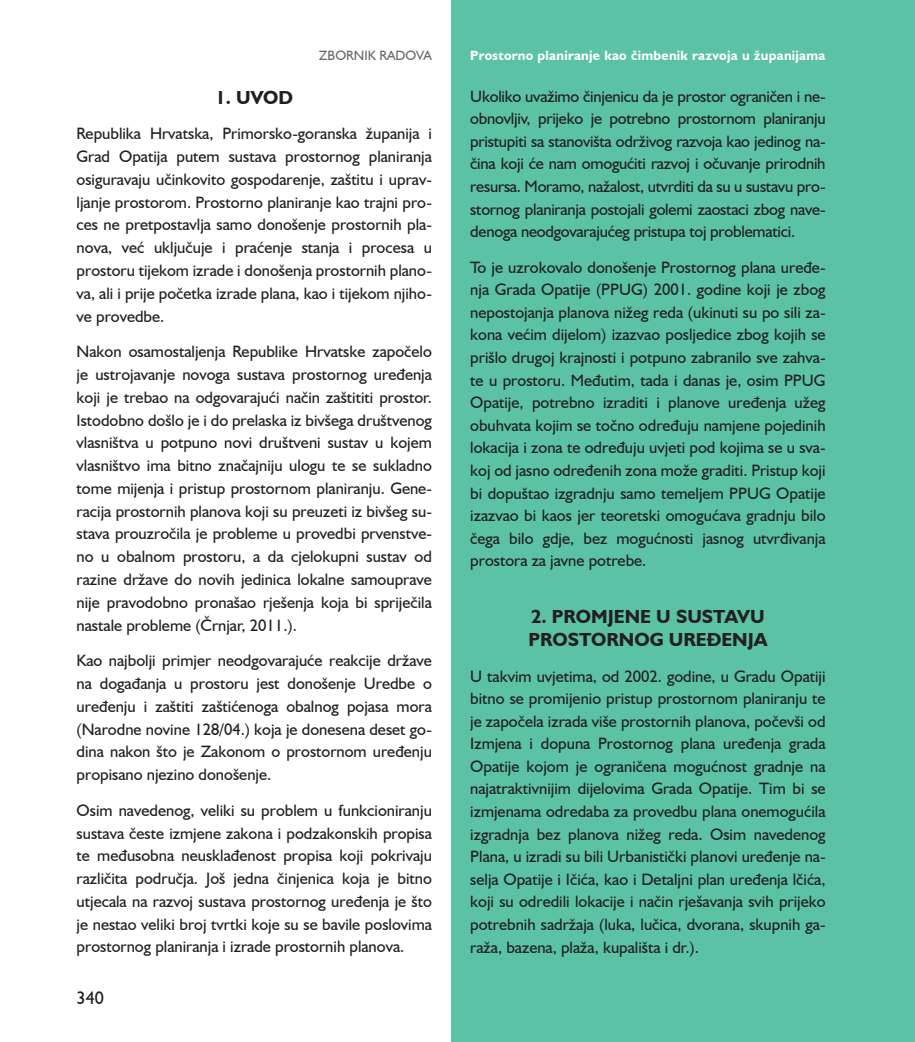
<style>
.page{position:relative;width:915px;height:1042px;background:#fff}
.page>*{position:absolute;margin:0;border:0;box-sizing:border-box;transform-origin:0 0}
.t1{font:700 18.9px/22.8px "Humanist 521 BT";color:#231f20}
.t2{font:18px "Humanist 521 BT";color:#231f20}
.t3{font:16.5px/22.8px "Humanist 521 BT";color:#231f20;text-align:justify}
.t4{font:700 13.5px "Humanist 521 BT";letter-spacing:.02em;color:#fff}
.t5{font:13.5px "Humanist 521 BT";color:#69696c}
</style>
<div class="page">
<div style="left:451px;top:0;width:463px;height:1042px;background:#5bc2a5"></div>
<hr style="left:914px;top:0;width:1px;height:1042px;background:#5bc2a5">
<p class="t5" style="left:319px;top:47px;width:114px">ZBORNIK RADOVA</p>
<p class="t4" style="left:470px;top:47px;width:357px">Prostorno planiranje kao čimbenik razvoja u županijama</p>
<p class="t1" style="left:215px;top:85px;width:79px">1. UVOD</p>
<p class="t3" style="left:77px;top:122px;width:357px">Republika Hrvatska, Primorsko-goranska županija i Grad Opatija putem sustava prostornog planiranja osiguravaju učinkovito gospodarenje, zaštitu i uprav&shy;ljanje prostorom. Prostorno planiranje kao trajni pro&shy;ces ne pretpostavlja samo donošenje prostornih pla&shy;nova, već uključuje i praćenje stanja i procesa u prostoru tijekom izrade i donošenja prostornih plano&shy;va, ali i prije početka izrade plana, kao i tijekom njiho&shy;ve provedbe.</p>
<p class="t3" style="left:77px;top:340px;width:357px">Nakon osamostaljenja Republike Hrvatske započelo je ustrojavanje novoga sustava prostornog uređenja koji je trebao na odgovarajući način zaštititi prostor.<br>Istodobno došlo je i do prelaska iz bivšega društvenog vlasništva u potpuno novi društveni sustav u kojem vlasništvo ima bitno značajniju ulogu te se sukladno tome mijenja i pristup prostornom planiranju. Gene&shy;racija prostornih planova koji su preuzeti iz bivšeg su&shy;stava prouzročila je probleme u provedbi prvenstve&shy;no u obalnom prostoru, a da cjelokupni sustav od razine države do novih jedinica lokalne samouprave nije pravodobno pronašao rješenja koja bi spriječila nastale probleme (Črnjar, 2011.).</p>
<p class="t3" style="left:77px;top:649px;width:357px">Kao najbolji primjer neodgovarajuće reakcije države na događanja u prostoru jest donošenje Uredbe o uređenju i zaštiti zaštićenoga obalnog pojasa mora (Narodne novine 128/04.) koja je donesena deset go&shy;dina nakon što je Zakonom o prostornom uređenju propisano njezino donošenje.</p>
<p class="t3" style="left:77px;top:798px;width:357px">Osim navedenog, veliki su problem u funkcioniranju sustava česte izmjene zakona i podzakonskih propisa te međusobna neusklađenost propisa koji pokrivaju različita područja. Još jedna činjenica koja je bitno utjecala na razvoj sustava prostornog uređenja je što je nestao veliki broj tvrtki koje su se bavile poslovima prostornog planiranja i izrade prostornih planova.</p>
<p class="t2" style="left:77px;top:986px;width:29px">340</p>
<p class="t3" style="left:470px;top:84px;width:357px">Ukoliko uvažimo činjenicu da je prostor ograničen i ne&shy;obnovljiv, prijeko je potrebno prostornom planiranju pristupiti sa stanovišta održivog razvoja kao jedinog na&shy;čina koji će nam omogućiti razvoj i očuvanje prirodnih resursa. Moramo, nažalost, utvrditi da su u sustavu pro&shy;stornog planiranja postojali golemi zaostaci zbog nave&shy;denoga neodgovarajućeg pristupa toj problematici.</p>
<p class="t3" style="left:470px;top:255px;width:357px">To je uzrokovalo donošenje Prostornog plana uređe&shy;nja Grada Opatije (PPUG) 2001. godine koji je zbog nepostojanja planova nižeg reda (ukinuti su po sili za&shy;kona većim dijelom) izazvao posljedice zbog kojih se prišlo drugoj krajnosti i potpuno zabranilo sve zahva&shy;te u prostoru. Međutim, tada i danas je, osim PPUG Opatije, potrebno izraditi i planove uređenja užeg obuhvata kojim se točno određuju namjene pojedinih lokacija i zona te određuju uvjeti pod kojima se u sva&shy;koj od jasno određenih zona može graditi. Pristup koji bi dopuštao izgradnju samo temeljem PPUG Opatije izazvao bi kaos jer teoretski omogućava gradnju bilo čega bilo gdje, bez mogućnosti jasnog utvrđivanja prostora za javne potrebe.</p>
<p class="t1" style="left:528px;top:605px;width:240px">2. PROMJENE U SUSTAVU<br>PROSTORNOG UREĐENJA</p>
<p class="t3" style="left:470px;top:664px;width:357px">U takvim uvjetima, od 2002. godine, u Gradu Opatiji bitno se promijenio pristup prostornom planiranju te je započela izrada više prostornih planova, počevši od Izmjena i dopuna Prostornog plana uređenja grada Opatije kojom je ograničena mogućnost gradnje na najatraktivnijim dijelovima Grada Opatije. Tim bi se izmjenama odredaba za provedbu plana onemogućila izgradnja bez planova nižeg reda. Osim navedenog Plana, u izradi su bili Urbanistički planovi uređenje na&shy;selja Opatije i Ičića, kao i Detaljni plan uređenja lčića, koji su odredili lokacije i način rješavanja svih prijeko potrebnih sadržaja (luka, lučica, dvorana, skupnih ga&shy;raža, bazena, plaža, kupališta i dr.).</p>
</div>
